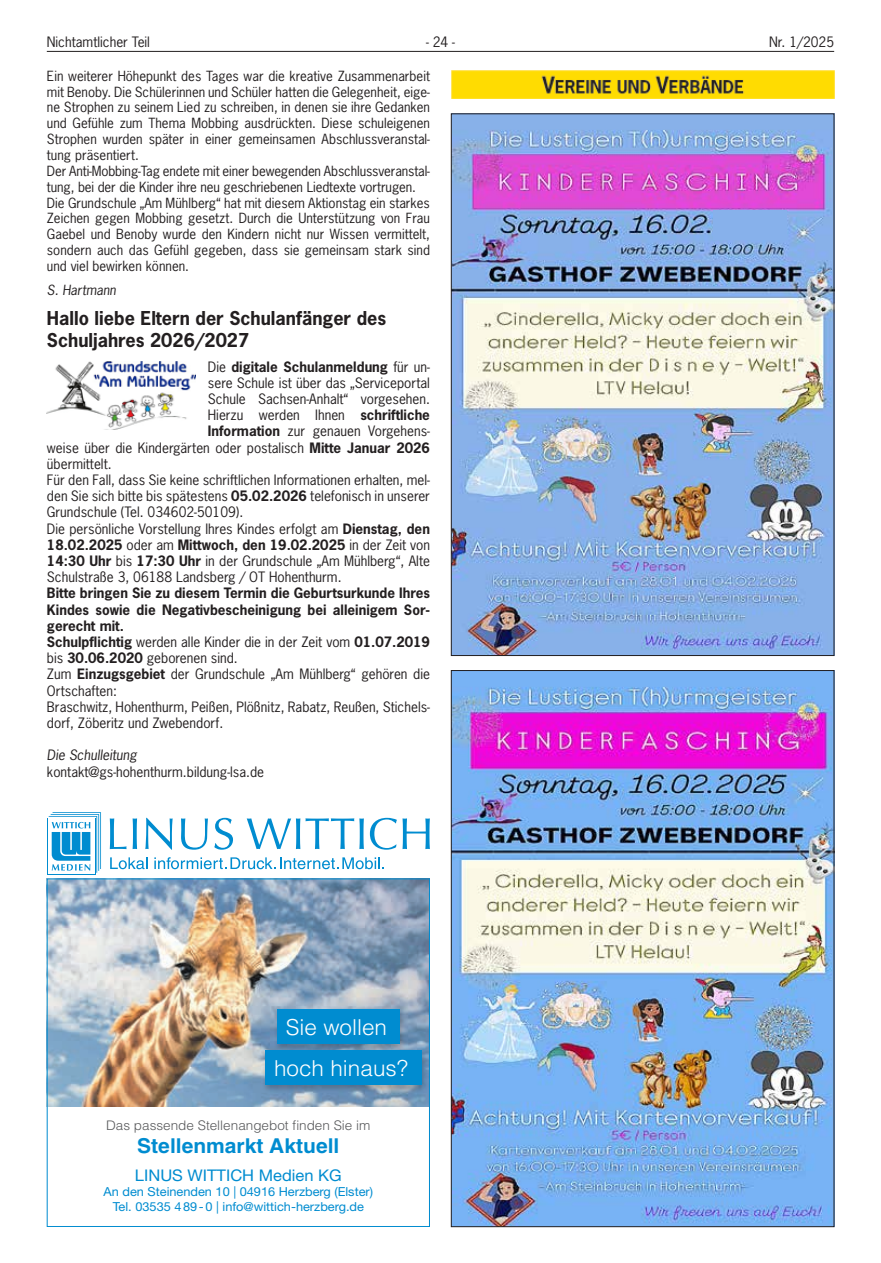
<style>
.page{position:relative;width:881px;height:1263px;background:#fff}
.page>*{position:absolute;margin:0;border:0;box-sizing:border-box;transform-origin:0 0}
.t1{font:300 21.9px/40.7px "Helvetica LT";color:#fff;text-align:center}
.t2{font:700 20.4px "Helvetica LT";color:#008cd0}
.t3{font:700 18px/21.6px "News Gothic LT";color:#231f20}
.t4{font:16.05px "Helvetica Neue LT";color:#008cd0}
.t5{font:13.5px/16.2px "News Gothic LT";color:#231f20}
.t6{font:700 13.5px "News Gothic LT";color:#231f20}
.t7{font:13.5px "News Gothic";color:#231f20}
.t8{font:italic 13.5px "News Gothic LT";color:#231f20}
.t9{font:13.2px/15.9px "News Gothic LT";color:#231f20}
.t10{font:300 13.2px "Helvetica LT";color:#57585a}
.t11{font:italic 13.2px "News Gothic LT";color:#231f20}
.t12{font:12.45px/14.9px "Helvetica Neue LT";color:#008cd0;text-align:center}
.s1{font-weight:400}
.s2{font-weight:700}
</style>
<div class="page">
<hr style="left:47px;top:51px;width:786px;height:1px;background:#231f20">
<img style="left:47px;top:361px;width:149px;height:69px">
<img style="left:451px;top:71px;width:382px;height:28px">
<img style="left:49px;top:880px;width:378px;height:227px">
<div style="left:47px;top:878px;width:382px;height:349px;border:1px solid #008cd0"></div>
<div style="left:273px;top:1009px;width:132px;height:43px;background:#231f20;opacity:.26"></div>
<div style="left:277px;top:1009px;width:122px;height:35px;background:#008cd0"></div>
<div style="left:261px;top:1050px;width:166px;height:43px;background:#231f20;opacity:.26"></div>
<div style="left:265px;top:1050px;width:157px;height:34px;background:#008cd0"></div>
<svg style="left:110px;top:818px;width:27px;height:31px"></svg>
<svg style="left:145px;top:818px;width:27px;height:32px"></svg>
<svg style="left:181px;top:818px;width:27px;height:32px"></svg>
<svg style="left:214px;top:818px;width:19px;height:32px"></svg>
<svg style="left:247px;top:818px;width:117px;height:31px"></svg>
<svg style="left:370px;top:818px;width:59px;height:32px"></svg>
<div style="left:47px;top:818px;width:48px;height:57px;background:#008cd0"></div>
<div style="left:48px;top:819px;width:46px;height:55px;background:#fff"></div>
<svg style="left:49px;top:812px;width:52px;height:61px"></svg>
<svg style="left:110px;top:857px;width:37px;height:12px"></svg>
<svg style="left:154px;top:857px;width:230px;height:12px"></svg>
<img style="left:453px;top:116px;width:378px;height:538px">
<img style="left:453px;top:672px;width:378px;height:553px">
<div style="left:712px;top:210px;width:74px;height:29px;background:#87b1eb"></div>
<p class="t7" style="left:47px;top:33px;width:105px">Nichtamtlicher Teil</p>
<p class="t7" style="left:426px;top:33px;width:30px">- 24 -</p>
<p class="t7" style="left:768px;top:33px;width:66px">Nr. 1/2025</p>
<p class="t9" style="left:47px;top:68px;width:384px">Ein weiterer Höhepunkt des Tages war die kreative Zusammenarbeit mit Benoby. Die Schülerinnen und Schüler hatten die Gelegenheit, eige&shy;ne Strophen zu seinem Lied zu schreiben, in denen sie ihre Gedanken und Gefühle zum Thema Mobbing ausdrückten. Diese schuleigenen Strophen wurden später in einer gemeinsamen Abschlussveranstal&shy;tung präsentiert.<br>Der Anti-Mobbing-Tag endete mit einer bewegenden Abschlussveranstal&shy;tung, bei der die Kinder ihre neu geschriebenen Liedtexte vortrugen.<br>Die Grundschule „Am Mühlberg“ hat mit diesem Aktionstag ein starkes Zeichen gegen Mobbing gesetzt. Durch die Unterstützung von Frau Gaebel und Benoby wurde den Kindern nicht nur Wissen vermittelt, sondern auch das Gefühl gegeben, dass sie gemeinsam stark sind und viel bewirken können.</p>
<p class="t11" style="left:47px;top:282px;width:71px">S. Hartmann</p>
<h3 class="t3" style="left:47px;top:307px;width:341px">Hallo liebe Eltern der Schulanfänger des<br>Schuljahres 2026/2027</h3>
<p class="t6" style="left:208px;top:358px;width:223px"><span class="s1">Die</span> digitale Schulanmeldung <span class="s1">für un-</span></p>
<p class="t5" style="left:208px;top:374px;width:223px">sere Schule ist über das „Serviceportal</p>
<p class="t5" style="left:208px;top:391px;width:223px">Schule Sachsen-Anhalt“ vorgesehen.</p>
<p class="t5" style="left:208px;top:407px;width:223px">Hierzu werden Ihnen <span class="s2">schriftliche</span></p>
<p class="t5" style="left:208px;top:423px;width:223px"><span class="s2">Information</span> zur genauen Vorgehens-</p>
<p class="t5" style="left:47px;top:439px;width:384px">weise über die Kindergärten oder postalisch <span class="s2">Mitte Januar 2026</span></p>
<p class="t5" style="left:47px;top:455px;width:66px">übermittelt.</p>
<p class="t5" style="left:47px;top:472px;width:384px">Für den Fall, dass Sie keine schriftlichen Informationen erhalten, mel-</p>
<p class="t5" style="left:47px;top:488px;width:384px">den Sie sich bitte bis spätestens <span class="s2">05.02.2026</span> telefonisch in unserer</p>
<p class="t5" style="left:47px;top:504px;width:198px">Grundschule (Tel. 034602-50109).</p>
<p class="t5" style="left:47px;top:520px;width:384px">Die persönliche Vorstellung Ihres Kindes erfolgt am <span class="s2">Dienstag, den</span></p>
<p class="t6" style="left:47px;top:536px;width:384px">18.02.2025 <span class="s1">oder am</span> Mittwoch, den 19.02.2025 <span class="s1">in der Zeit von</span></p>
<p class="t5" style="left:47px;top:553px;width:384px"><span class="s2">14:30 Uhr</span> bis <span class="s2">17:30 Uhr</span> in der Grundschule „Am Mühlberg“, Alte</p>
<p class="t5" style="left:47px;top:569px;width:296px">Schulstraße 3, 06188 Landsberg / OT Hohenthurm.</p>
<p class="t5" style="left:47px;top:585px;width:384px"><span class="s2">Bitte bringen Sie zu diesem Termin die Geburtsurkunde Ihres Kindes sowie die Negativbescheinigung bei alleinigem Sor&shy;gerecht mit.<br>Schulpflichtig</span> werden alle Kinder die in der Zeit vom <span class="s2">01.07.2019 </span>bis <span class="s2">30.06.2020</span> geborenen sind.<br>Zum <span class="s2">Einzugsgebiet</span> der Grundschule „Am Mühlberg“ gehören die Ortschaften:<br>Braschwitz, Hohenthurm, Peißen, Plößnitz, Rabatz, Reußen, Stichels&shy;dorf, Zöberitz und Zwebendorf.</p>
<p class="t8" style="left:47px;top:747px;width:91px">Die Schulleitung</p>
<p class="t5" style="left:47px;top:763px;width:218px">kontakt@gs-hohenthurm.bildung-lsa.de</p>
<h1 class="t1" style="left:274px;top:1007px;width:135px">Sie wollen hoch hinaus?</h1>
<p class="t10" style="left:106px;top:1117px;width:266px">Das passende Stellenangebot finden Sie im</p>
<h2 class="t2" style="left:137px;top:1133px;width:203px">Stellenmarkt Aktuell</h2>
<p class="t4" style="left:135px;top:1165px;width:208px">LINUS WITTICH Medien KG</p>
<p class="t12" style="left:103px;top:1184px;width:271px">An den Steinenden 10 | 04916 Herzberg (Elster)<br>Tel. 03535 489-0 | info@wittich-herzberg.de</p>
</div>
